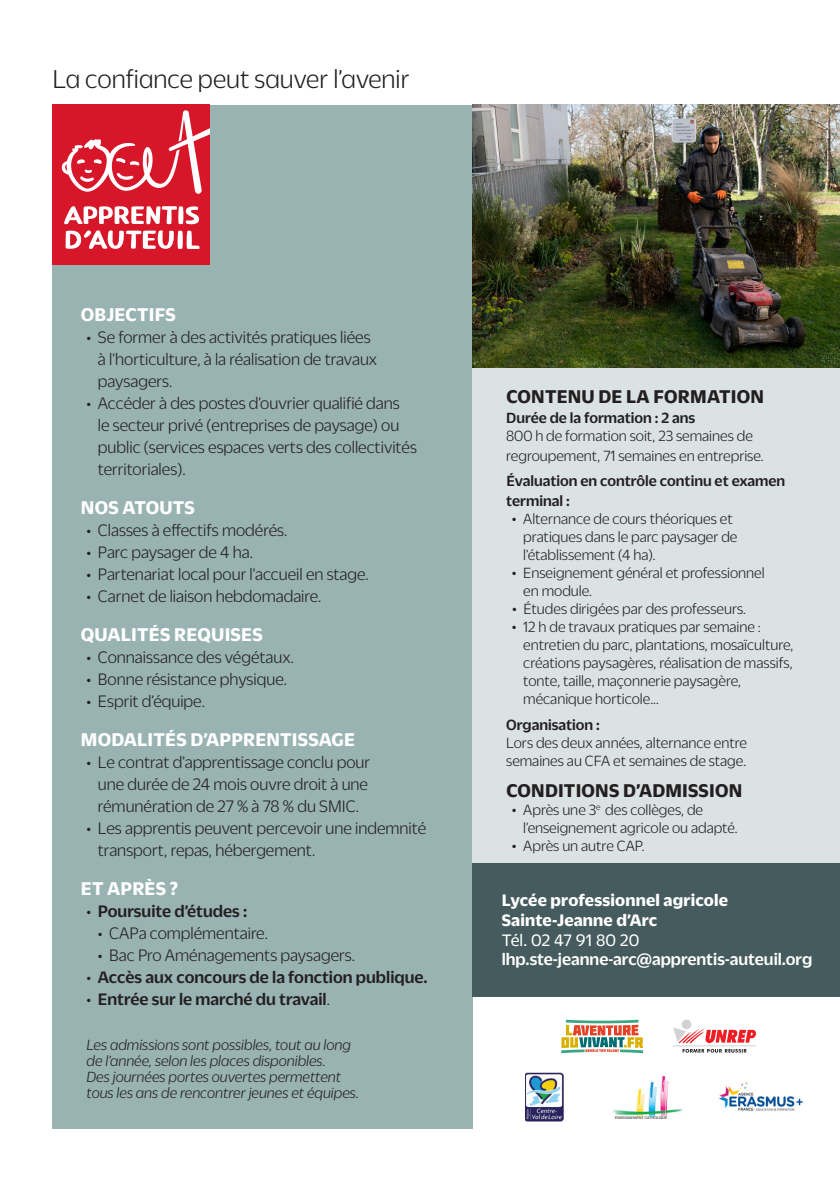
<style>
.page{position:relative;width:840px;height:1191px;background:#fff}
.page>*{position:absolute;margin:0;border:0;box-sizing:border-box;transform-origin:0 0}
.t1{font:300 28px "Duplicate Sans";color:#231f20}
.Titre{font:700 20px "Duplicate Sans";letter-spacing:.01em;color:#fff}
.liste{font:700 20px "Duplicate Sans";letter-spacing:.01em;color:#fff}
.liste_2{font:700 20px "Duplicate Sans";letter-spacing:.01em;color:#231f20}
.liste-2{font:700 20px "Duplicate Sans";letter-spacing:.01em;color:#231f20}
.t2{font:300 18px/22px "Duplicate Sans";color:#231f20}
.t3{font:500 18px "Duplicate Sans";color:#231f20}
.t4{font:700 18px "Duplicate Sans";letter-spacing:.01em;color:#fff}
.t5{font:500 18px "Duplicate Sans";color:#fff}
.t6{font:18px "Duplicate Sans";color:#fff}
.liste_2-2{font:300 16px/18px "Duplicate Sans";color:#231f20}
.t7{font:italic 300 16px/16px "Duplicate Sans";color:#231f20}
.liste_2-3{font:500 16px/20px "Duplicate Sans";color:#231f20}
.s1{font-size:16px}
.s2{font-weight:300;font-size:16px}
.s3{font-weight:300}
</style>
<div class="page">
<div style="left:52px;top:105px;width:420px;height:1023px;background:#99b2b2"></div>
<div style="left:52px;top:105px;width:158px;height:160px;background:#d71729"></div>
<svg style="left:61px;top:110px;width:149px;height:84px"></svg>
<svg style="left:64px;top:206px;width:136px;height:43px"></svg>
<div style="left:472px;top:322px;width:367px;height:674px;background:#dbe2e3"></div>
<img style="left:472px;top:105px;width:367px;height:262px">
<div style="left:681px;top:1019px;width:10px;height:10px;background:#d1d2d4;border-radius:50%"></div>
<svg style="left:673px;top:1027px;width:82px;height:16px"></svg>
<svg style="left:682px;top:1049px;width:64px;height:3px"></svg>
<hr style="left:672px;top:1045px;width:83px;height:1px;background:#d1d2d4">
<img style="left:525px;top:1072px;width:38px;height:49px">
<img style="left:613px;top:1076px;width:69px;height:42px">
<img style="left:719px;top:1082px;width:84px;height:29px">
<svg style="left:561px;top:1019px;width:81px;height:34px"></svg>
<div style="left:472px;top:863px;width:367px;height:134px;background:#455b5e"></div>
<p class="t1" style="left:52px;top:61px;width:358px">La confiance peut sauver l’avenir</p>
<p class="Titre" style="left:81px;top:300px;width:96px">OBJECTIFS</p>
<p class="t2" style="left:98px;top:325px;width:280px;text-indent:-11px"><span class="s1">•</span> Se former à des activités pratiques liées à l’horticulture, à la réalisation de travaux paysagers.</p>
<p class="t2" style="left:98px;top:391px;width:320px;text-indent:-11px"><span class="s1">•</span> Accéder à des postes d’ouvrier qualifié dans<br>le secteur privé (entreprises de paysage) ou public (services espaces verts des collectivités territoriales).</p>
<p class="Titre" style="left:81px;top:493px;width:115px">NOS ATOUTS</p>
<p class="t2" style="left:86px;top:518px;width:202px"><span class="s1">•</span> Classes à effectifs modérés.</p>
<p class="t2" style="left:86px;top:540px;width:168px"><span class="s1">•</span> Parc paysager de 4 ha.</p>
<p class="t2" style="left:86px;top:562px;width:283px"><span class="s1">•</span> Partenariat local pour l’accueil en stage.</p>
<p class="t2" style="left:86px;top:584px;width:236px"><span class="s1">•</span> Carnet de liaison hebdomadaire.</p>
<p class="Titre" style="left:81px;top:620px;width:183px">QUALITÉS REQUISES</p>
<p class="t2" style="left:86px;top:645px;width:209px"><span class="s1">•</span> Connaissance des végétaux.</p>
<p class="t2" style="left:86px;top:667px;width:202px"><span class="s1">•</span> Bonne résistance physique.</p>
<p class="t2" style="left:86px;top:689px;width:120px"><span class="s1">•</span> Esprit d’équipe.</p>
<p class="liste" style="left:81px;top:725px;width:275px">MODALITÉS D’APPRENTISSAGE</p>
<p class="t2" style="left:86px;top:750px;width:285px;text-align:center"><span class="s1">•</span> Le contrat d’apprentissage conclu pour une durée de 24 mois ouvre droit à une rémunération de 27 % à 78 % du SMIC.</p>
<p class="t2" style="left:98px;top:816px;width:329px;text-indent:-11px"><span class="s1">•</span> Les apprentis peuvent percevoir une indemnité transport, repas, hébergement.</p>
<p class="liste" style="left:81px;top:874px;width:99px">ET APRÈS ?</p>
<p class="t3" style="left:86px;top:899px;width:162px"><span class="s2">•</span> Poursuite d’études :</p>
<p class="t2" style="left:98px;top:921px;width:171px"><span class="s1">•</span> CAPa complémentaire.</p>
<p class="t2" style="left:98px;top:943px;width:258px"><span class="s1">•</span> Bac Pro Aménagements paysagers.</p>
<p class="t3" style="left:86px;top:965px;width:342px"><span class="s2">•</span> Accès aux concours de la fonction publique.</p>
<p class="t3" style="left:86px;top:987px;width:245px"><span class="s2">•</span> Entrée sur le marché du travail<span class="s3">.</span></p>
<p class="t7" style="left:86px;top:1035px;width:266px">Les admissions sont possibles, tout au long de l’année, selon les places disponibles.</p>
<p class="t7" style="left:86px;top:1067px;width:274px">Des journées portes ouvertes permettent tous les ans de rencontrer jeunes et équipes.</p>
<p class="liste-2" style="left:506px;top:382px;width:259px">CONTENU DE LA FORMATION</p>
<p class="liste_2-3" style="left:506px;top:406px;width:190px">Durée de la formation : 2 ans</p>
<p class="liste_2-2" style="left:506px;top:424px;width:259px;line-height:20px">800 h de formation soit, 23 semaines de regroupement, 71 semaines en entreprise.</p>
<p class="liste_2-3" style="left:506px;top:470px;width:280px">Évaluation en contrôle continu et examen terminal :</p>
<p class="liste_2-2" style="left:523px;top:509px;width:215px;text-indent:-11px">• Alternance de cours théoriques et pratiques dans le parc paysager de l’établissement (4 ha).</p>
<p class="liste_2-2" style="left:523px;top:563px;width:243px;text-indent:-11px">• Enseignement général et professionnel en module.</p>
<p class="liste_2-2" style="left:511px;top:599px;width:235px">• Études dirigées par des professeurs.</p>
<p class="liste_2-2" style="left:523px;top:617px;width:271px;text-indent:-11px">• 12 h de travaux pratiques par semaine : entretien du parc, plantations, mosaïculture, créations paysagères, réalisation de massifs, tonte, taille, maçonnerie paysagère, mécanique horticole...</p>
<p class="liste_2-3" style="left:506px;top:713px;width:95px">Organisation :</p>
<p class="liste_2-2" style="left:506px;top:733px;width:242px">Lors des deux années, alternance entre semaines au CFA et semaines de stage.</p>
<p class="liste_2" style="left:506px;top:777px;width:237px">CONDITIONS D’ADMISSION</p>
<p class="liste_2-2" style="left:523px;top:800px;width:216px;text-indent:-11px">• Après une 3<sup>e</sup> des collèges, de l’enseignement agricole ou adapté.</p>
<p class="liste_2-2" style="left:511px;top:836px;width:134px">• Après un autre CAP.</p>
<p class="t4" style="left:501px;top:888px;width:228px">Lycée professionnel agricole</p>
<p class="t4" style="left:501px;top:908px;width:157px">Sainte-Jeanne d’Arc</p>
<p class="t6" style="left:501px;top:928px;width:139px">Tél. 02 47 91 80 20</p>
<p class="t5" style="left:501px;top:947px;width:312px">lhp.ste-jeanne-arc@apprentis-auteuil.org</p>
</div>
